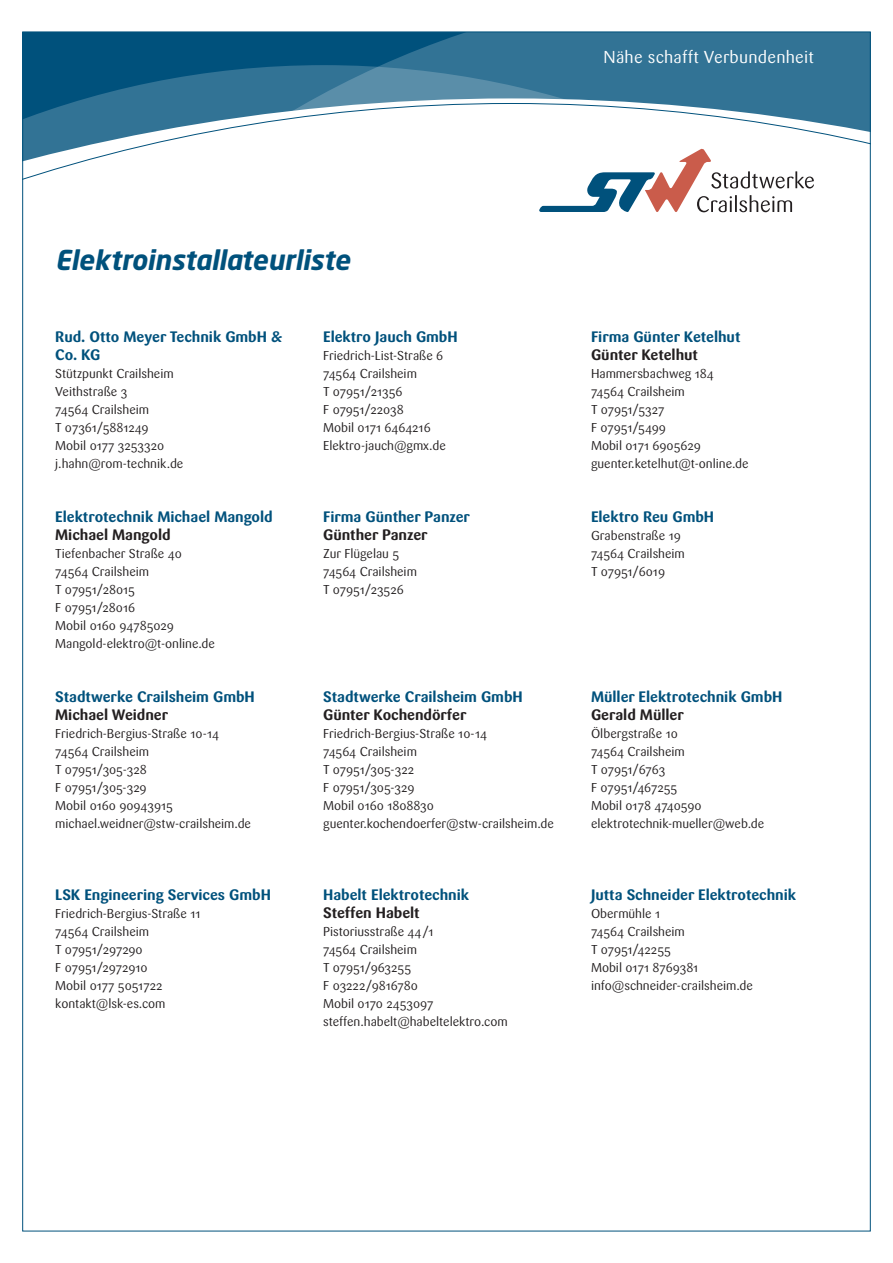
<style>
.page{position:relative;width:893px;height:1263px;background:#fff}
.page>*{position:absolute;margin:0;border:0;box-sizing:border-box;transform-origin:0 0}
.Absatzformat_1{font:italic 700 27px "Neo Sans Pro";letter-spacing:-.005em;color:#00517c}
.t1{font:17.1px "Sari OT";letter-spacing:.01em;color:#fff}
.Absatzformat_1-2{font:700 15px/18px "Sari OT";letter-spacing:-.005em;color:#00517c}
.Absatzformat_1-3{font:700 15px "Sari OT";letter-spacing:-.005em;color:#231f20}
.Absatzformat_1-4{font:12.75px "Sari OT";letter-spacing:-.005em;color:#231f20}
</style>
<div class="page">
<svg style="left:24px;top:34px;width:845px;height:31px;background:#1a6389"></svg>
<svg style="left:24px;top:65px;width:845px;height:33px;background:#2f7193"></svg>
<svg style="left:24px;top:98px;width:845px;height:5px;fill:#327395"></svg>
<svg style="left:24px;top:103px;width:845px;height:110px"></svg>
<svg style="left:539px;top:149px;width:275px;height:63px"></svg>
<p class="t1" style="left:604px;top:46px;width:212px">Nähe schafft Verbundenheit</p>
<p class="Absatzformat_1" style="left:55px;top:243px;width:296px">Elektroinstallateurliste</p>
<p class="Absatzformat_1-2" style="left:55px;top:328px;width:229px">Rud. Otto Meyer Technik GmbH &amp;<br>Co. KG</p>
<p class="Absatzformat_1-4" style="left:55px;top:365px;width:120px">Stützpunkt Crailsheim</p>
<p class="Absatzformat_1-4" style="left:55px;top:383px;width:74px">Veithstraße 3</p>
<p class="Absatzformat_1-4" style="left:55px;top:401px;width:95px">74564 Crailsheim</p>
<p class="Absatzformat_1-4" style="left:55px;top:419px;width:95px">T 07361/5881249</p>
<p class="Absatzformat_1-4" style="left:55px;top:437px;width:111px">Mobil 0177 3253320</p>
<p class="Absatzformat_1-4" style="left:55px;top:455px;width:130px">j.hahn@rom-technik.de</p>
<p class="Absatzformat_1-2" style="left:55px;top:508px;width:219px">Elektrotechnik Michael Mangold</p>
<p class="Absatzformat_1-3" style="left:55px;top:525px;width:117px">Michael Mangold</p>
<p class="Absatzformat_1-4" style="left:55px;top:545px;width:128px">Tiefenbacher Straße 40</p>
<p class="Absatzformat_1-4" style="left:55px;top:563px;width:95px">74564 Crailsheim</p>
<p class="Absatzformat_1-4" style="left:55px;top:581px;width:81px">T 07951/28015</p>
<p class="Absatzformat_1-4" style="left:55px;top:599px;width:81px">F 07951/28016</p>
<p class="Absatzformat_1-4" style="left:55px;top:617px;width:120px">Mobil 0160 94785029</p>
<p class="Absatzformat_1-4" style="left:55px;top:635px;width:161px">Mangold-elektro@t-online.de</p>
<p class="Absatzformat_1-2" style="left:55px;top:688px;width:201px">Stadtwerke Crailsheim GmbH</p>
<p class="Absatzformat_1-3" style="left:55px;top:705px;width:114px">Michael Weidner</p>
<p class="Absatzformat_1-4" style="left:55px;top:725px;width:165px">Friedrich-Bergius-Straße 10-14</p>
<p class="Absatzformat_1-4" style="left:55px;top:743px;width:95px">74564 Crailsheim</p>
<p class="Absatzformat_1-4" style="left:55px;top:761px;width:93px">T 07951/305-328</p>
<p class="Absatzformat_1-4" style="left:55px;top:779px;width:93px">F 07951/305-329</p>
<p class="Absatzformat_1-4" style="left:55px;top:797px;width:119px">Mobil 0160 90943915</p>
<p class="Absatzformat_1-4" style="left:55px;top:815px;width:197px">michael.weidner@stw-crailsheim.de</p>
<p class="Absatzformat_1-2" style="left:55px;top:886px;width:217px">LSK Engineering Services GmbH</p>
<p class="Absatzformat_1-4" style="left:55px;top:905px;width:147px">Friedrich-Bergius-Straße 11</p>
<p class="Absatzformat_1-4" style="left:55px;top:923px;width:95px">74564 Crailsheim</p>
<p class="Absatzformat_1-4" style="left:55px;top:941px;width:89px">T 07951/297290</p>
<p class="Absatzformat_1-4" style="left:55px;top:959px;width:94px">F 07951/2972910</p>
<p class="Absatzformat_1-4" style="left:55px;top:977px;width:109px">Mobil 0177 5051722</p>
<p class="Absatzformat_1-4" style="left:55px;top:995px;width:112px">kontakt@lsk-es.com</p>
<p class="Absatzformat_1-2" style="left:323px;top:328px;width:136px">Elektro Jauch GmbH</p>
<p class="Absatzformat_1-4" style="left:323px;top:347px;width:122px">Friedrich-List-Straße 6</p>
<p class="Absatzformat_1-4" style="left:323px;top:365px;width:95px">74564 Crailsheim</p>
<p class="Absatzformat_1-4" style="left:323px;top:383px;width:81px">T 07951/21356</p>
<p class="Absatzformat_1-4" style="left:323px;top:401px;width:82px">F 07951/22038</p>
<p class="Absatzformat_1-4" style="left:323px;top:419px;width:109px">Mobil 0171 6464216</p>
<p class="Absatzformat_1-4" style="left:323px;top:437px;width:124px">Elektro-jauch@gmx.de</p>
<p class="Absatzformat_1-2" style="left:323px;top:508px;width:148px">Firma Günther Panzer</p>
<p class="Absatzformat_1-3" style="left:323px;top:525px;width:106px">Günther Panzer</p>
<p class="Absatzformat_1-4" style="left:323px;top:545px;width:78px">Zur Flügelau 5</p>
<p class="Absatzformat_1-4" style="left:323px;top:563px;width:95px">74564 Crailsheim</p>
<p class="Absatzformat_1-4" style="left:323px;top:581px;width:82px">T 07951/23526</p>
<p class="Absatzformat_1-2" style="left:323px;top:688px;width:201px">Stadtwerke Crailsheim GmbH</p>
<p class="Absatzformat_1-3" style="left:323px;top:705px;width:145px">Günter Kochendörfer</p>
<p class="Absatzformat_1-4" style="left:323px;top:725px;width:165px">Friedrich-Bergius-Straße 10-14</p>
<p class="Absatzformat_1-4" style="left:323px;top:743px;width:95px">74564 Crailsheim</p>
<p class="Absatzformat_1-4" style="left:323px;top:761px;width:93px">T 07951/305-322</p>
<p class="Absatzformat_1-4" style="left:323px;top:779px;width:93px">F 07951/305-329</p>
<p class="Absatzformat_1-4" style="left:323px;top:797px;width:112px">Mobil 0160 1808830</p>
<p class="Absatzformat_1-4" style="left:323px;top:815px;width:232px">guenter.kochendoerfer@stw-crailsheim.de</p>
<p class="Absatzformat_1-2" style="left:323px;top:886px;width:148px">Habelt Elektrotechnik</p>
<p class="Absatzformat_1-3" style="left:323px;top:903px;width:98px">Steffen Habelt</p>
<p class="Absatzformat_1-4" style="left:323px;top:923px;width:112px">Pistoriusstraße 44/1</p>
<p class="Absatzformat_1-4" style="left:323px;top:941px;width:95px">74564 Crailsheim</p>
<p class="Absatzformat_1-4" style="left:323px;top:959px;width:89px">T 07951/963255</p>
<p class="Absatzformat_1-4" style="left:323px;top:977px;width:96px">F 03222/9816780</p>
<p class="Absatzformat_1-4" style="left:323px;top:995px;width:112px">Mobil 0170 2453097</p>
<p class="Absatzformat_1-4" style="left:323px;top:1013px;width:186px">steffen.habelt@habeltelektro.com</p>
<p class="Absatzformat_1-2" style="left:591px;top:328px;width:151px">Firma Günter Ketelhut</p>
<p class="Absatzformat_1-3" style="left:591px;top:345px;width:109px">Günter Ketelhut</p>
<p class="Absatzformat_1-4" style="left:591px;top:365px;width:124px">Hammersbachweg 184</p>
<p class="Absatzformat_1-4" style="left:591px;top:383px;width:95px">74564 Crailsheim</p>
<p class="Absatzformat_1-4" style="left:591px;top:401px;width:75px">T 07951/5327</p>
<p class="Absatzformat_1-4" style="left:591px;top:419px;width:76px">F 07951/5499</p>
<p class="Absatzformat_1-4" style="left:591px;top:437px;width:111px">Mobil 0171 6905629</p>
<p class="Absatzformat_1-4" style="left:591px;top:455px;width:159px">guenter.ketelhut@t-online.de</p>
<p class="Absatzformat_1-2" style="left:591px;top:508px;width:125px">Elektro Reu GmbH</p>
<p class="Absatzformat_1-4" style="left:591px;top:527px;width:91px">Grabenstraße 19</p>
<p class="Absatzformat_1-4" style="left:591px;top:545px;width:95px">74564 Crailsheim</p>
<p class="Absatzformat_1-4" style="left:591px;top:563px;width:76px">T 07951/6019</p>
<p class="Absatzformat_1-2" style="left:591px;top:688px;width:193px">Müller Elektrotechnik GmbH</p>
<p class="Absatzformat_1-3" style="left:591px;top:705px;width:94px">Gerald Müller</p>
<p class="Absatzformat_1-4" style="left:591px;top:725px;width:88px">Ölbergstraße 10</p>
<p class="Absatzformat_1-4" style="left:591px;top:743px;width:95px">74564 Crailsheim</p>
<p class="Absatzformat_1-4" style="left:591px;top:761px;width:76px">T 07951/6763</p>
<p class="Absatzformat_1-4" style="left:591px;top:779px;width:88px">F 07951/467255</p>
<p class="Absatzformat_1-4" style="left:591px;top:797px;width:112px">Mobil 0178 4740590</p>
<p class="Absatzformat_1-4" style="left:591px;top:815px;width:175px">elektrotechnik-mueller@web.de</p>
<p class="Absatzformat_1-2" style="left:591px;top:886px;width:207px">Jutta Schneider Elektrotechnik</p>
<p class="Absatzformat_1-4" style="left:591px;top:905px;width:71px">Obermühle 1</p>
<p class="Absatzformat_1-4" style="left:591px;top:923px;width:95px">74564 Crailsheim</p>
<p class="Absatzformat_1-4" style="left:591px;top:941px;width:81px">T 07951/42255</p>
<p class="Absatzformat_1-4" style="left:591px;top:959px;width:109px">Mobil 0171 8769381</p>
<p class="Absatzformat_1-4" style="left:591px;top:977px;width:163px">info@schneider-crailsheim.de</p>
</div>
